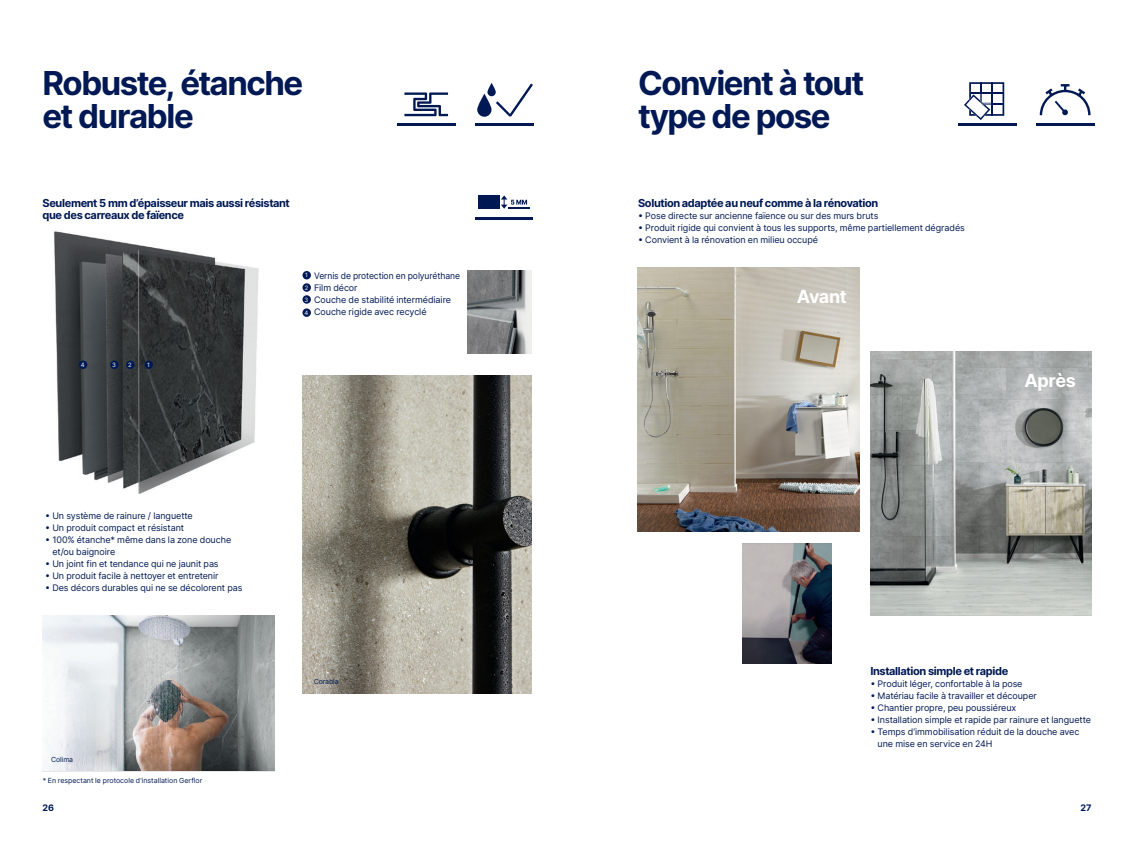
<style>
.page{position:relative;width:1134px;height:842px;background:#fff}
.page>*{position:absolute;margin:0;border:0;box-sizing:border-box;transform-origin:0 0}
.t1{font:700 33px/33px "Inter";letter-spacing:-.045em;color:#001954}
.t2{font:700 18px "Inter";letter-spacing:-.025em;color:#fff}
.t3{font:700 11px/12px "Inter";letter-spacing:-.035em;color:#001954}
.t4{font:9px/12px "Inter";letter-spacing:-.005em;color:#001954}
.t5{font:9px/12px "Inter";letter-spacing:-.005em;color:#001954;scale:.95 1}
.t6{font:700 9px "Inter";color:#001954}
.t7{font:7px "Inter";color:#001954}
.t8{font:7px "Inter";letter-spacing:-.02em;color:#001954}
.t9{font:5.9px "Inter";color:#fff}
</style>
<div class="page">
<img style="left:53px;top:231px;width:258px;height:263px">
<img style="left:302px;top:375px;width:229px;height:318px">
<img style="left:638px;top:267px;width:221px;height:264px">
<img style="left:870px;top:351px;width:222px;height:264px">
<img style="left:743px;top:543px;width:88px;height:120px">
<img style="left:43px;top:615px;width:232px;height:155px">
<div style="left:302px;top:271px;width:9px;height:8px;background:#001954;border-radius:50%"></div>
<div style="left:145px;top:361px;width:8px;height:8px;background:#001954;border-radius:50%"></div>
<div style="left:302px;top:283px;width:9px;height:9px;background:#001954;border-radius:50%"></div>
<div style="left:126px;top:361px;width:9px;height:8px;background:#001954;border-radius:50%"></div>
<div style="left:302px;top:295px;width:9px;height:9px;background:#001954;border-radius:50%"></div>
<div style="left:110px;top:361px;width:9px;height:8px;background:#001954;border-radius:50%"></div>
<div style="left:302px;top:308px;width:9px;height:9px;background:#001954;border-radius:50%"></div>
<div style="left:79px;top:361px;width:8px;height:8px;background:#001954;border-radius:50%"></div>
<img style="left:468px;top:270px;width:63px;height:83px">
<hr style="left:475px;top:217px;width:58px;height:3px;background:#001954">
<div style="left:478px;top:197px;width:22px;height:12px;background:#001954"></div>
<hr style="left:478px;top:195px;width:22px;height:2px;background:#001954">
<hr style="left:508px;top:207px;width:22px;height:2px;background:#001954">
<svg style="left:501px;top:195px;width:26px;height:14px"></svg>
<svg style="left:404px;top:92px;width:44px;height:24px"></svg>
<svg style="left:487px;top:83px;width:9px;height:13px"></svg>
<svg style="left:477px;top:94px;width:14px;height:23px"></svg>
<svg style="left:496px;top:84px;width:37px;height:32px"></svg>
<hr style="left:475px;top:124px;width:58px;height:2px;background:#001954">
<hr style="left:1036px;top:124px;width:58px;height:2px;background:#001954">
<hr style="left:397px;top:124px;width:58px;height:2px;background:#001954">
<hr style="left:958px;top:124px;width:58px;height:2px;background:#001954">
<svg style="left:964px;top:82px;width:40px;height:38px"></svg>
<svg style="left:1039px;top:84px;width:52px;height:32px"></svg>
<h1 class="t1" style="left:43px;top:66px;width:262px">Robuste, étanche et durable</h1>
<h1 class="t1" style="left:638px;top:66px;width:228px">Convient à tout type de pose</h1>
<p class="t3" style="left:43px;top:197px;width:249px">Seulement 5 mm d’épaisseur mais aussi résistant que des carreaux de faïence</p>
<p class="t3" style="left:638px;top:197px;width:242px">Solution adaptée au neuf comme à la rénovation</p>
<p class="t4" style="left:638px;top:210px;width:242px">• Pose directe sur ancienne faïence ou sur des murs bruts</p>
<p class="t4" style="left:638px;top:222px;width:328px">• Produit rigide qui convient à tous les supports, même partiellement dégradés</p>
<p class="t4" style="left:638px;top:234px;width:181px">• Convient à la rénovation en milieu occupé</p>
<p class="t9" style="left:81px;top:360px;width:5px">4</p>
<p class="t9" style="left:112px;top:360px;width:5px">3</p>
<p class="t9" style="left:128px;top:360px;width:5px">2</p>
<p class="t9" style="left:147px;top:360px;width:4px">1</p>
<p class="t4" style="left:45px;top:510px;width:149px">• Un système de rainure / languette</p>
<p class="t4" style="left:45px;top:522px;width:140px">• Un produit compact et résistant</p>
<p class="t4" style="left:52px;top:534px;width:180px;text-indent:-7px">• 100% étanche* même dans la zone douche et/ou baignoire</p>
<p class="t4" style="left:45px;top:558px;width:175px">• Un joint fin et tendance qui ne jaunit pas</p>
<p class="t4" style="left:45px;top:570px;width:175px">• Un produit facile à nettoyer et entretenir</p>
<p class="t4" style="left:45px;top:582px;width:199px">• Des décors durables qui ne se décolorent pas</p>
<p class="t7" style="left:51px;top:755px;width:23px">Colima</p>
<p class="t7" style="left:43px;top:775px;width:161px">* En respectant le protocole d’installation Gerflor</p>
<p class="t5" style="left:314px;top:270px;width:155px">Vernis de protection en polyuréthane<br>Film décor<br>Couche de stabilité intermédiaire<br>Couche rigide avec recyclé</p>
<p class="t9" style="left:305px;top:271px;width:4px">1</p>
<p class="t9" style="left:305px;top:283px;width:5px">2</p>
<p class="t9" style="left:305px;top:295px;width:5px">3</p>
<p class="t9" style="left:305px;top:308px;width:5px">4</p>
<p class="t8" style="left:314px;top:676px;width:26px">Corabia</p>
<h2 class="t2" style="left:797px;top:283px;width:52px">Avant</h2>
<h2 class="t2" style="left:1024px;top:367px;width:53px">Après</h2>
<p class="t3" style="left:870px;top:665px;width:140px">Installation simple et rapide</p>
<p class="t4" style="left:870px;top:678px;width:154px">• Produit léger, confortable à la pose</p>
<p class="t4" style="left:870px;top:690px;width:168px">• Matériau facile à travailler et découper</p>
<p class="t4" style="left:870px;top:702px;width:148px">• Chantier propre, peu poussiéreux</p>
<p class="t4" style="left:870px;top:714px;width:222px">• Installation simple et rapide par rainure et languette</p>
<p class="t4" style="left:877px;top:726px;width:203px;text-indent:-7px">• Temps d’immobilisation réduit de la douche avec une mise en service en 24H</p>
<p class="t6" style="left:43px;top:801px;width:13px">26</p>
<p class="t6" style="left:1080px;top:801px;width:13px">27</p>
</div>
